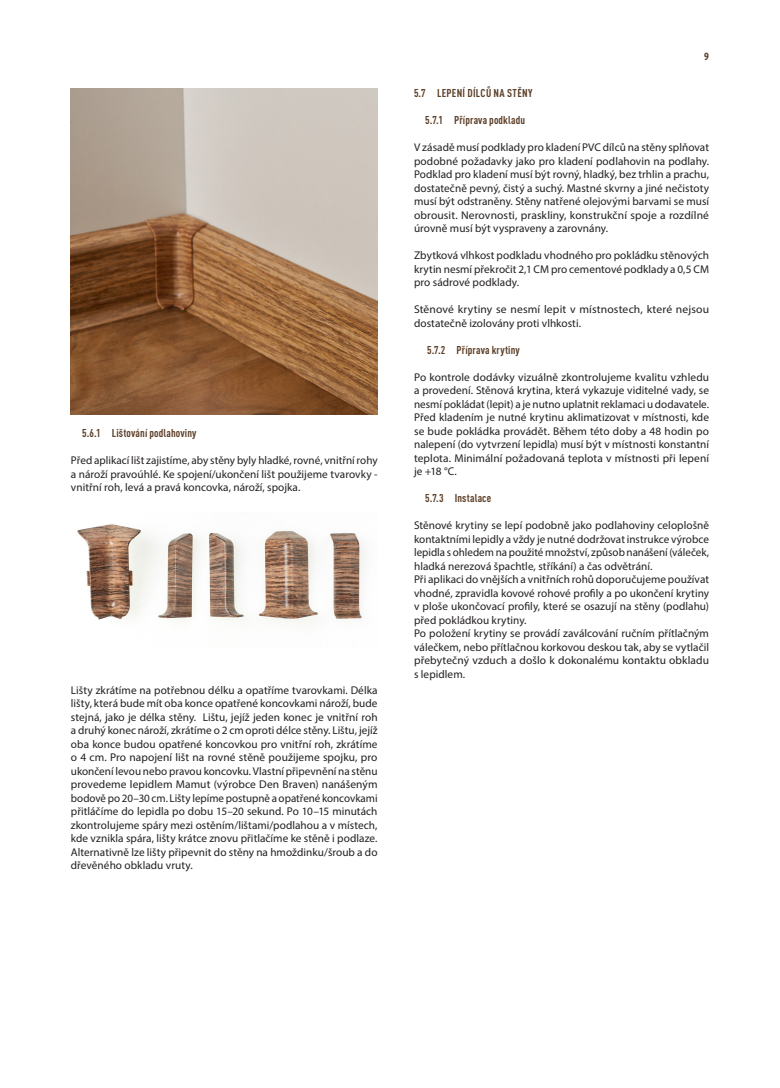
<style>
.page{position:relative;width:780px;height:1088px;background:#fff}
.page>*{position:absolute;margin:0;border:0;box-sizing:border-box;transform-origin:0 0}
.text{font:11.25px/13.5px "Myriad Pro";letter-spacing:.005em;color:#231f20;text-align:justify}
.text-2{font:700 condensed 11.25px "DIN Pro";letter-spacing:.015em;color:#5d3f27}
.t1{font:700 condensed 11.25px "Myriad Pro";color:#5d3f27}
</style>
<div class="page">
<img style="left:71px;top:89px;width:306px;height:326px">
<img style="left:77px;top:524px;width:289px;height:99px">
<p class="text-2" style="left:82px;top:425px;width:116px">5.6.1 Lištování podlahoviny</p>
<p class="text" style="left:71px;top:453px;width:308px">Před aplikací lišt zajistíme, aby stěny byly hladké, rovné, vnitřní rohy a nároží pravoúhlé. Ke spojení/ukončení lišt použijeme tvarovky - vnitřní roh, levá a pravá koncovka, nároží, spojka.</p>
<p class="text" style="left:71px;top:683px;width:308px">Lišty zkrátíme na potřebnou délku a opatříme tvarovkami. Délka lišty, která bude mít oba konce opatřené koncovkami nároží, bude stejná, jako je délka stěny. Lištu, jejíž jeden konec je vnitřní roh a druhý konec nároží, zkrátíme o 2 cm oproti délce stěny. Lištu, jejíž oba konce budou opatřené koncovkou pro vnitřní roh, zkrátíme o 4 cm. Pro napojení lišt na rovné stěně použijeme spojku, pro ukončení levou nebo pravou koncovku. Vlastní připevnění na stěnu provedeme lepidlem Mamut (výrobce Den Braven) nanášeným bodově po 20–30 cm. Lišty lepíme postupně a opatřené koncovkami přitláčíme do lepidla po dobu 15–20 sekund. Po 10–15 minutách zkontrolujeme spáry mezi ostěním/lištami/podlahou a v místech, kde vznikla spára, lišty krátce znovu přitlačíme ke stěně i podlaze.<br>Alternativně lze lišty připevnit do stěny na hmoždinku/šroub a do dřevěného obkladu vruty.</p>
<p class="t1" style="left:704px;top:49px;width:6px">9</p>
<p class="text-2" style="left:414px;top:85px;width:120px">5.7 LEPENÍ DÍLCŮ NA STĚNY</p>
<p class="text-2" style="left:425px;top:112px;width:101px">5.7.1 Příprava podkladu</p>
<p class="text" style="left:414px;top:140px;width:296px">V zásadě musí podklady pro kladení PVC dílců na stěny splňovat podobné požadavky jako pro kladení podlahovin na podlahy.<br>Podklad pro kladení musí být rovný, hladký, bez trhlin a prachu, dostatečně pevný, čistý a suchý. Mastné skvrny a jiné nečistoty musí být odstraněny. Stěny natřené olejovými barvami se musí obrousit. Nerovnosti, praskliny, konstrukční spoje a rozdílné úrovně musí být vyspraveny a zarovnány.</p>
<p class="text" style="left:414px;top:248px;width:296px">Zbytková vlhkost podkladu vhodného pro pokládku stěnových krytin nesmí překročit 2,1 CM pro cementové podklady a 0,5 CM pro sádrové podklady.</p>
<p class="text" style="left:414px;top:302px;width:296px">Stěnové krytiny se nesmí lepit v místnostech, které nejsou dostatečně izolovány proti vlhkosti.</p>
<p class="text-2" style="left:427px;top:341px;width:94px">5.7.2 Příprava krytiny</p>
<p class="text" style="left:414px;top:370px;width:296px">Po kontrole dodávky vizuálně zkontrolujeme kvalitu vzhledu a provedení. Stěnová krytina, která vykazuje viditelné vady, se nesmí pokládat (lepit) a je nutno uplatnit reklamaci u dodavatele.<br>Před kladením je nutné krytinu aklimatizovat v místnosti, kde se bude pokládka provádět. Během této doby a 48 hodin po nalepení (do vytvrzení lepidla) musí být v místnosti konstantní teplota. Minimální požadovaná teplota v místnosti při lepení je +18 °C.</p>
<p class="text-2" style="left:425px;top:490px;width:67px">5.7.3 Instalace</p>
<p class="text" style="left:414px;top:518px;width:296px">Stěnové krytiny se lepí podobně jako podlahoviny celoplošně kontaktními lepidly a vždy je nutné dodržovat instrukce výrobce lepidla s ohledem na použité množství, způsob nanášení (váleček, hladká nerezová špachtle, stříkání) a čas odvětrání.</p>
<p class="text" style="left:414px;top:572px;width:296px">Při aplikaci do vnějších a vnitřních rohů doporučujeme používat vhodné, zpravidla kovové rohové profily a po ukončení krytiny v ploše ukončovací profily, které se osazují na stěny (podlahu) před pokládkou krytiny.</p>
<p class="text" style="left:414px;top:626px;width:296px">Po položení krytiny se provádí zaválcování ručním přítlačným válečkem, nebo přítlačnou korkovou deskou tak, aby se vytlačil přebytečný vzduch a došlo k dokonalému kontaktu obkladu s lepidlem.</p>
</div>
